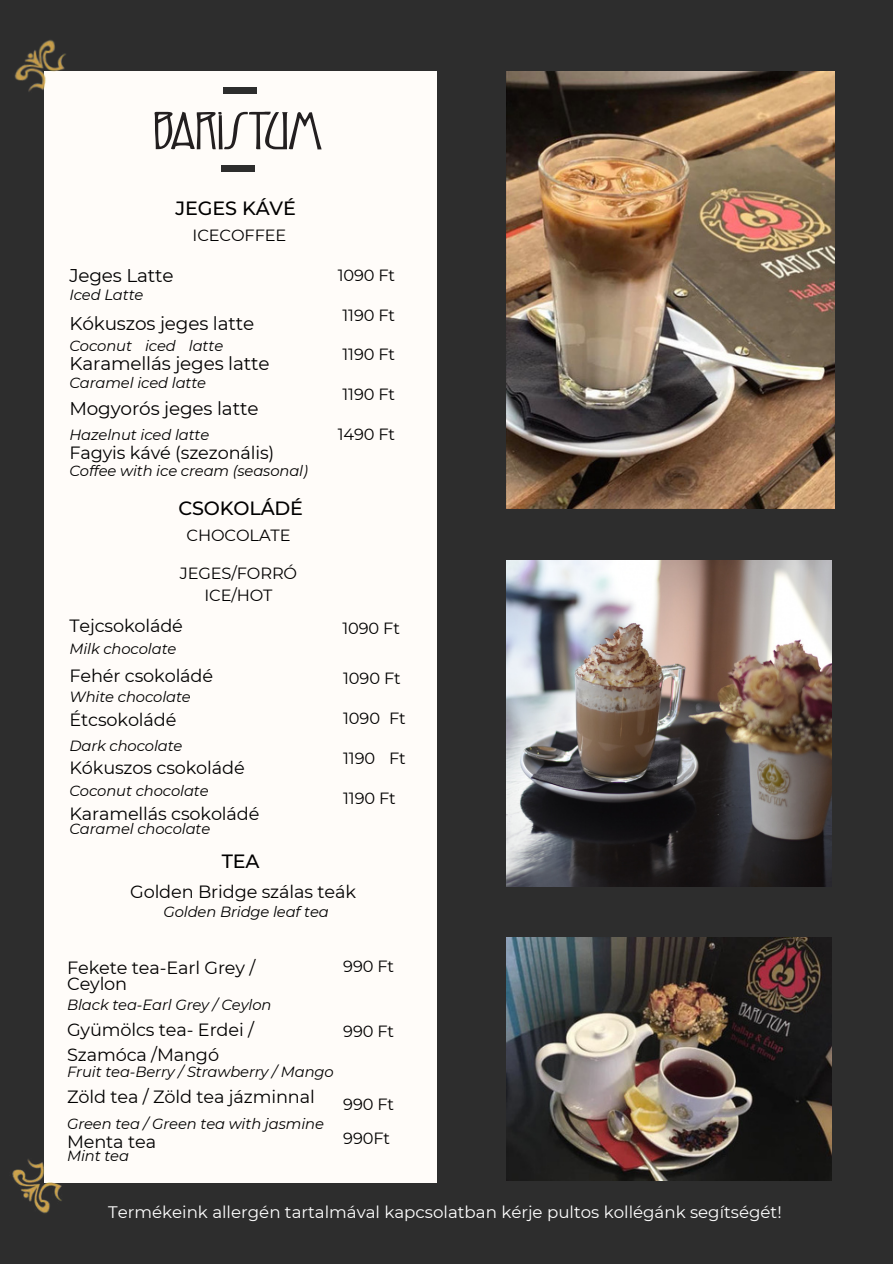
<style>
.page{position:relative;width:893px;height:1264px;background:#fff}
.page>*{position:absolute;margin:0;border:0;box-sizing:border-box;transform-origin:0 0}
.t1{font:500 19.2px "Montserrat";letter-spacing:-.01em;color:#000}
.t2{font:18.45px "Montserrat";letter-spacing:-.01em;color:#000}
.t3{font:17.7px "Montserrat";letter-spacing:-.01em;color:#000}
.t4{font:16.65px "Montserrat";color:#fff}
.t5{font:16.2px/22px "Montserrat";letter-spacing:-.01em;color:#000;text-align:center}
.t6{font:italic 14.7px "Montserrat";letter-spacing:-.01em;color:#000}
</style>
<div class="page">
<div style="left:0;top:0;width:889px;height:1262px;background:#2d2d2d"></div>
<div style="left:44px;top:71px;width:392px;height:1111px;background:#fffcf9"></div>
<svg style="left:154px;top:112px;width:167px;height:37px"></svg>
<div style="left:223px;top:88px;width:33px;height:6px;background:#2d2d2d"></div>
<div style="left:222px;top:165px;width:33px;height:7px;background:#2d2d2d"></div>
<img style="left:12px;top:1159px;width:56px;height:55px">
<img style="left:14px;top:40px;width:52px;height:52px">
<img style="left:506px;top:561px;width:325px;height:325px">
<img style="left:506px;top:71px;width:328px;height:437px">
<img style="left:506px;top:937px;width:325px;height:243px">
<p class="t1" style="left:175px;top:196px;width:122px">JEGES KÁVÉ</p>
<p class="t5" style="left:193px;top:224px;width:95px">ICECOFFEE</p>
<h4 class="t2" style="left:69px;top:264px;width:106px">Jeges Latte</h4>
<h4 class="t6" style="left:69px;top:285px;width:75px">Iced Latte</h4>
<h4 class="t2" style="left:69px;top:312px;width:186px">Kókuszos jeges latte</h4>
<p class="t6" style="left:69px;top:337px;width:155px">Coconut iced latte</p>
<p class="t6" style="left:69px;top:373px;width:138px">Caramel iced latte</p>
<h4 class="t2" style="left:69px;top:352px;width:202px">Karamellás jeges latte</h4>
<h4 class="t2" style="left:69px;top:397px;width:190px">Mogyorós jeges latte</h4>
<h4 class="t3" style="left:69px;top:442px;width:206px">Fagyis kávé (szezonális)</h4>
<p class="t6" style="left:69px;top:425px;width:141px">Hazelnut iced latte</p>
<p class="t6" style="left:69px;top:462px;width:240px">Coffee with ice cream (seasonal)</p>
<p class="t1" style="left:178px;top:496px;width:126px">CSOKOLÁDÉ</p>
<h2 class="t5" style="left:186px;top:524px;width:105px">CHOCOLATE</h2>
<h2 class="t5" style="left:180px;top:561px;width:119px">JEGES/FORRÓ<br>ICE/HOT</h2>
<h4 class="t3" style="left:69px;top:615px;width:115px">Tejcsokoládé</h4>
<h4 class="t6" style="left:69px;top:640px;width:108px">Milk chocolate</h4>
<h4 class="t3" style="left:69px;top:665px;width:145px">Fehér csokoládé</h4>
<h4 class="t6" style="left:69px;top:687px;width:123px">White chocolate</h4>
<h4 class="t3" style="left:69px;top:709px;width:108px">Étcsokoládé</h4>
<h4 class="t6" style="left:69px;top:736px;width:115px">Dark chocolate</h4>
<h4 class="t3" style="left:69px;top:756px;width:177px">Kókuszos csokoládé</h4>
<h4 class="t6" style="left:69px;top:781px;width:141px">Coconut chocolate</h4>
<h4 class="t3" style="left:69px;top:803px;width:191px">Karamellás csokoládé</h4>
<p class="t6" style="left:69px;top:819px;width:142px">Caramel chocolate</p>
<h4 class="t1" style="left:222px;top:849px;width:39px">TEA</h4>
<p class="t5" style="left:338px;top:264px;width:59px">1090 Ft</p>
<p class="t5" style="left:342px;top:304px;width:54px">1190 Ft</p>
<p class="t5" style="left:342px;top:343px;width:54px">1190 Ft</p>
<p class="t5" style="left:342px;top:383px;width:54px">1190 Ft</p>
<p class="t5" style="left:338px;top:423px;width:59px">1490 Ft</p>
<p class="t5" style="left:342px;top:617px;width:59px">1090 Ft</p>
<h1 class="t5" style="left:343px;top:667px;width:59px">1090 Ft</h1>
<h1 class="t5" style="left:343px;top:707px;width:64px">1090 Ft</h1>
<h1 class="t5" style="left:343px;top:747px;width:64px">1190 Ft</h1>
<h1 class="t5" style="left:343px;top:787px;width:54px">1190 Ft</h1>
<p class="t3" style="left:130px;top:880px;width:227px">Golden Bridge szálas teák</p>
<h4 class="t6" style="left:163px;top:902px;width:167px">Golden Bridge leaf tea</h4>
<h1 class="t3" style="left:67px;top:956px;width:190px">Fekete tea-Earl Grey /</h1>
<h2 class="t3" style="left:67px;top:973px;width:62px">Ceylon</h2>
<p class="t6" style="left:67px;top:996px;width:206px">Black tea-Earl Grey / Ceylon</p>
<p class="t3" style="left:67px;top:1018px;width:188px">Gyümölcs tea- Erdei /</p>
<p class="t3" style="left:67px;top:1044px;width:153px">Szamóca /Mangó</p>
<p class="t6" style="left:67px;top:1062px;width:268px">Fruit tea-Berry / Strawberry / Mango</p>
<h4 class="t3" style="left:67px;top:1086px;width:249px">Zöld tea / Zöld tea jázminnal</h4>
<p class="t3" style="left:67px;top:1130px;width:90px">Menta tea</p>
<p class="t6" style="left:67px;top:1115px;width:258px">Green tea / Green tea with jasmine</p>
<p class="t6" style="left:67px;top:1147px;width:63px">Mint tea</p>
<h3 class="t5" style="left:343px;top:955px;width:52px">990 Ft</h3>
<h2 class="t5" style="left:343px;top:1020px;width:52px">990 Ft</h2>
<p class="t5" style="left:343px;top:1086px;width:52px;line-height:34.3px;text-align:left">990 Ft<br>990Ft</p>
<p class="t4" style="left:108px;top:1201px;width:675px">Termékeink allergén tartalmával kapcsolatban kérje pultos kollégánk segítségét!</p>
</div>
